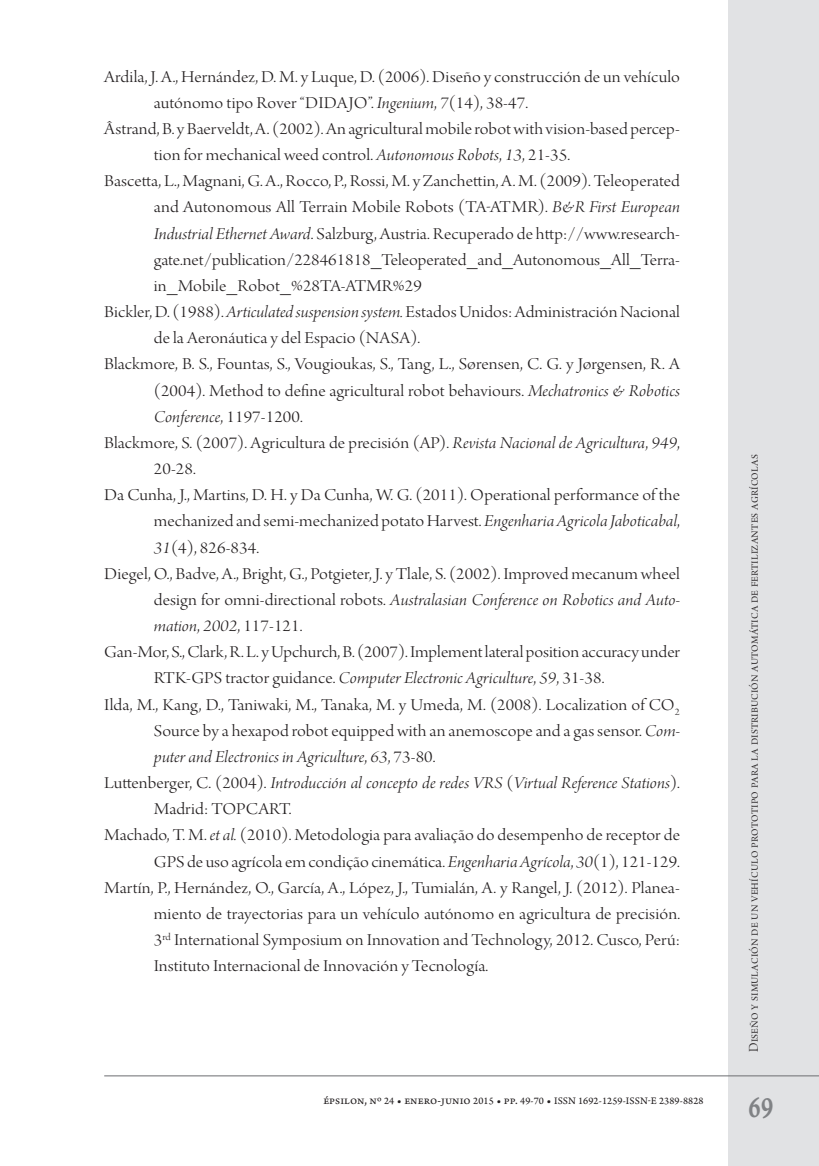
<style>
.page{position:relative;width:819px;height:1166px;background:#fff}
.page>*{position:absolute;margin:0;border:0;box-sizing:border-box;transform-origin:0 0}
.t1{font:31.5px "Arno Pro Smbd Caption";color:#808285;scale:.75 1}
._10Bibliografia{font:17.5px/26.1px "Arno Pro Light Display";letter-spacing:.005em;color:#231f20;text-align:justify;scale:1.1 1}
._10Bibliografia-2{font:17.5px/26.1px "Arno Pro Light Italic Display";letter-spacing:.005em;color:#231f20;scale:1.1 1}
.t2{font:14px "Arno Pro Light Display";letter-spacing:.015em;color:#231f20}
.t3{font:10.5px "Arno Pro Sm Text";letter-spacing:.01em;color:#231f20}
.s1{font-family:"Arno Pro Light Italic Display"}
.s2{font-family:"Arno Pro Light Display"}
.s3{font-size:12.25px}
</style>
<div class="page">
<div style="left:728px;top:0;width:91px;height:1166px;background:#e1e2e4"></div>
<hr style="left:104px;top:1075px;width:715px;height:1px;background:#6c6d70">
<p class="_10Bibliografia" style="left:154px;top:64px;width:480px;text-indent:-50px">Ardila, J. A., Hernández, D. M. y Luque, D. (2006). Diseño y construcción de un vehículo autónomo tipo Rover “DIDAJO”. <span class="s1">Ingenium</span>, <span class="s1">7</span>(14), 38-47.</p>
<p class="_10Bibliografia" style="left:154px;top:117px;width:480px;text-indent:-50px">Âstrand, B. y Baerveldt, A. (2002). An agricultural mobile robot with vision-based percep&shy;tion for mechanical weed control. <span class="s1">Autonomous Robots</span>, <span class="s1">13</span>, 21-35.</p>
<p class="_10Bibliografia" style="left:154px;top:169px;width:480px;text-indent:-50px">Bascetta, L., Magnani, G. A., Rocco, P., Rossi, M. y Zanchettin, A. M. (2009). Teleoperated and Autonomous All Terrain Mobile Robots (TA-ATMR). <span class="s1">B&amp;R First European Industrial Ethernet Award</span>. Salzburg, Austria. Recuperado de http://www.research&shy;gate.net/publication/228461818_Teleoperated_and_Autonomous_All_Terra&shy;in_Mobile_Robot_%28TA-ATMR%29</p>
<p class="_10Bibliografia" style="left:154px;top:300px;width:479px;text-indent:-50px">Bickler, D. (1988). <span class="s1">Articulated suspension system.</span> Estados Unidos: Administración Nacional de la Aeronáutica y del Espacio (NASA).</p>
<p class="_10Bibliografia" style="left:154px;top:352px;width:480px;text-indent:-50px">Blackmore, B. S., Fountas, S., Vougioukas, S., Tang, L., Sørensen, C. G. y Jørgensen, R. A (2004). Method to define agricultural robot behaviours. <span class="s1">Mechatronics &amp; Robotics Conference</span>, 1197-1200.</p>
<p class="_10Bibliografia" style="left:154px;top:431px;width:480px;text-indent:-50px">Blackmore, S. (2007). Agricultura de precisión (AP). <span class="s1">Revista Nacional de Agricultura</span>, <span class="s1">949</span>,<br>20-28.</p>
<p class="_10Bibliografia" style="left:154px;top:483px;width:480px;text-indent:-50px">Da Cunha, J., Martins, D. H. y Da Cunha, W. G. (2011). Operational performance of the mechanized and semi-mechanized potato Harvest. <span class="s1">Engenharia Agricola Jaboticabal</span>, <span class="s1">31</span>(4), 826-834.</p>
<p class="_10Bibliografia" style="left:154px;top:562px;width:480px;text-indent:-50px">Diegel, O., Badve, A., Bright, G., Potgieter, J. y Tlale, S. (2002). Improved mecanum wheel design for omni-directional robots. <span class="s1">Australasian Conference on Robotics and Auto&shy;mation</span>, <span class="s1">2002</span>, 117-121.</p>
<p class="_10Bibliografia" style="left:154px;top:640px;width:480px;text-indent:-50px">Gan-Mor, S., Clark, R. L. y Upchurch, B. (2007). Implement lateral position accuracy under<br>RTK-GPS tractor guidance. <span class="s1">Computer Electronic Agriculture</span>, <span class="s1">59</span>, 31-38.</p>
<p class="_10Bibliografia" style="left:154px;top:692px;width:480px;text-indent:-50px">Ilda, M., Kang, D., Taniwaki, M., Tanaka, M. y Umeda, M. (2008). Localization of CO<sub>2<br></sub>Source by a hexapod robot equipped with an anemoscope and a gas sensor. <span class="s1">Com&shy;puter and Electronics in Agriculture</span>, <span class="s1">63</span>, 73-80.</p>
<p class="_10Bibliografia-2" style="left:154px;top:771px;width:480px;text-indent:-50px"><span class="s2">Luttenberger, C. (2004).</span> Introducción al concepto de redes VRS <span class="s2">(</span>Virtual Reference Stations<span class="s2">).<br>Madrid: TOPCART.</span></p>
<p class="_10Bibliografia" style="left:104px;top:823px;width:525px;text-align:right">Machado, T. M. <span class="s1">et al.</span> (2010). Metodologia para avaliação do desempenho de receptor de<br>GPS de uso agrícola em condição cinemática. <span class="s1">Engenharia Agrícola</span>, <span class="s1">30</span>(1), 121-129.</p>
<p class="_10Bibliografia" style="left:154px;top:875px;width:480px;text-indent:-50px">Martín, P., Hernández, O., García, A., López, J., Tumialán, A. y Rangel, J. (2012). Planea&shy;miento de trayectorias para un vehículo autónomo en agricultura de precisión.<br>3<sup>rd</sup> International Symposium on Innovation and Technology, 2012. Cusco, Perú:<br>Instituto Internacional de Innovación y Tecnología.</p>
<p class="t3" style="left:323px;top:1094px;width:381px"><span class="s3">épsilon, nº</span> 24 <span class="s3">• enero-junio</span> 2015 <span class="s3">• pp.</span> 49-70 <span class="s3">•</span> ISSN 1692-1259-ISSN-E 2389-8828</p>
<p class="t2" style="left:746px;top:1052px;width:599px;rotate:-90deg">Diseño y simulación de un vehículo prototipo para la distribución automática de fertilizantes agrícolas</p>
<h1 class="t1" style="left:748px;top:1088px;width:34px">69</h1>
</div>
